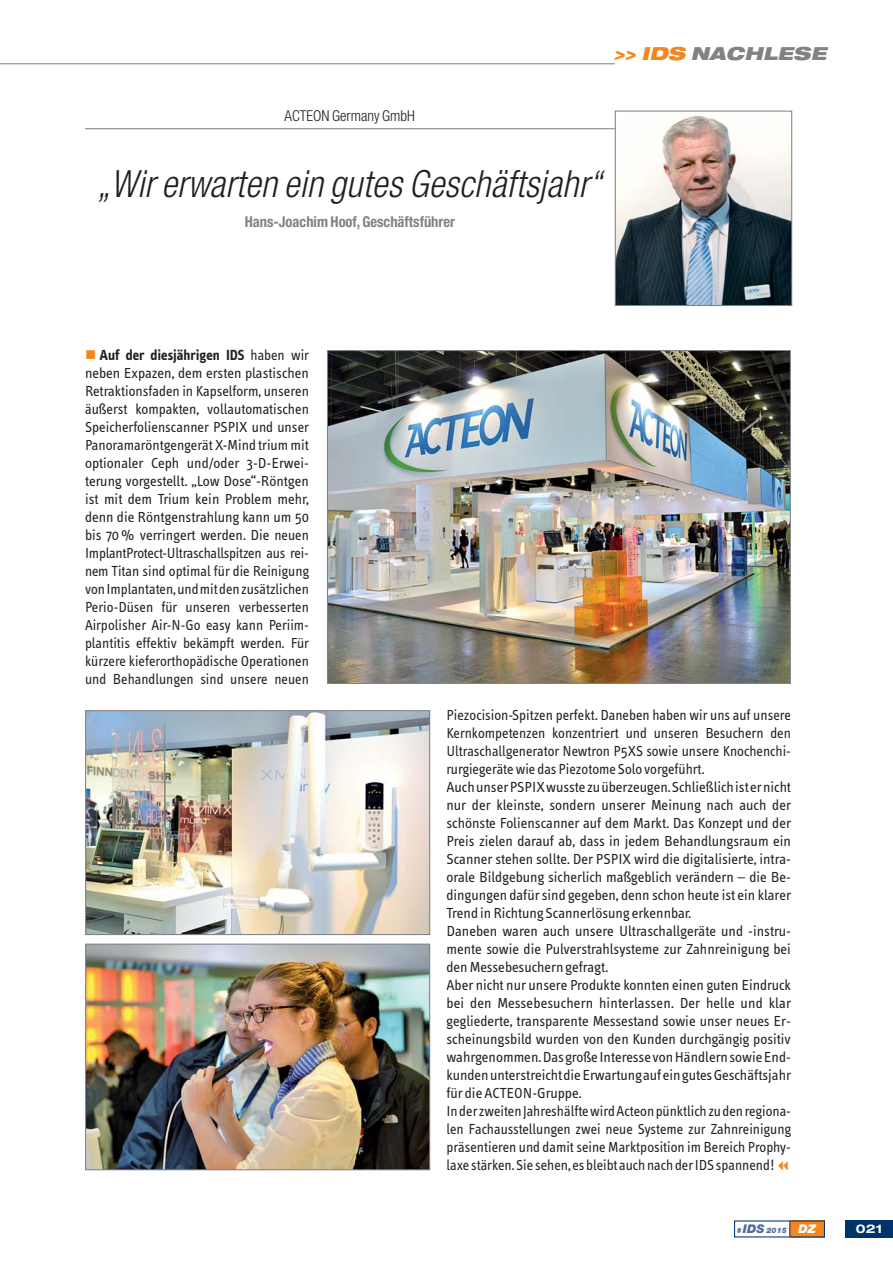
<style>
.page{position:relative;width:893px;height:1263px;background:#fff}
.page>*{position:absolute;margin:0;border:0;box-sizing:border-box;transform-origin:0 0}
.t1{font:italic 300 condensed 37.5px "Helvetica Neue";color:#231f20}
.t2{font:italic 900 expanded 18px "Helvetica Neue";color:#808285}
.t3{font:15px/18px "Info Text";color:#231f20;text-align:justify}
.t4{font:700 condensed 15px "Helvetica Neue";color:#808285}
.t5{font:300 condensed 15px "Helvetica Neue";color:#231f20}
.t6{font:700 expanded 12px "Helvetica Neue";color:#fff}
.t7{font:italic 900 7.5px "Helvetica Neue";color:#516b98}
.s1{color:#f6861f}
.s2{font-weight:700}
.s3{font-size:12px}
.s4{font-size:12px;color:#fff}
</style>
<div class="page">
<div style="left:790px;top:1220px;width:35px;height:17px;background:#f6861f"></div>
<div style="left:845px;top:1220px;width:48px;height:17px;background:#003369"></div>
<svg style="left:789px;top:1221px;width:1px;height:16px"></svg>
<svg style="left:85px;top:110px;width:708px;height:196px"></svg>
<img style="left:87px;top:945px;width:341px;height:223px">
<div style="left:85px;top:943px;width:345px;height:227px;border:1px solid #808285"></div>
<img style="left:87px;top:712px;width:341px;height:221px">
<div style="left:85px;top:710px;width:345px;height:225px;border:1px solid #808285"></div>
<img style="left:329px;top:352px;width:460px;height:330px">
<div style="left:327px;top:350px;width:464px;height:334px;border:1px solid #808285"></div>
<hr style="left:0;top:63px;width:615px;height:1px;background:#808285">
<p class="t2" style="left:614px;top:45px;width:218px"><span class="s1">&gt;&gt; IDS</span> NACHLESE</p>
<p class="t5" style="left:285px;top:110px;width:132px">ACTEON Germany GmbH</p>
<h1 class="t1" style="left:98px;top:170px;width:513px">„Wirerwarten ein gutes Geschäftsjahr“</h1>
<p class="t4" style="left:245px;top:216px;width:212px">Hans-Joachim Hoof, Geschäftsführer</p>
<p class="t3" style="left:85px;top:347px;width:225px"><span class="s1">■</span> <span class="s2">Auf der diesjährigen IDS</span> haben wir neben Expazen, dem ersten plastischen Retraktionsfaden in Kapselform, unseren äußerst kompakten, vollautomatischen Speicherfolienscanner PSPIX und unser Panoramaröntgengerät X-Mind trium mit optionaler Ceph und/oder 3-D-Erwei&shy;terung vorgestellt. „Low Dose“-Röntgen ist mit dem Trium kein Problem mehr, denn die Röntgenstrahlung kann um 50 bis 70 % verringert werden. Die neuen ImplantProtect-Ultraschallspitzen aus rei&shy;nem Titan sind optimal für die Reinigung von Implantaten, und mit den zusätzlichen Perio-Düsen für unseren verbesserten Airpolisher Air-N-Go easy kann Periim&shy;plantitis effektiv bekämpft werden. Für kürzere kieferorthopädische Operationen und Behandlungen sind unsere neuen</p>
<p class="t3" style="left:446px;top:707px;width:346px;text-align:left">Piezocision-Spitzen perfekt. Daneben haben wir uns auf unsere Kernkompetenzen konzentriert und unseren Besuchern den Ultraschallgenerator Newtron P5XS sowie unsere Knochenchi&shy;rurgiegeräte wie das Piezotome Solo vorgeführt.<br>Auch unser PSPIX wusste zu überzeugen. Schließlich ist er nicht nur der kleinste, sondern unserer Meinung nach auch der schönste Folienscanner auf dem Markt. Das Konzept und der Preis zielen darauf ab, dass in jedem Behandlungsraum ein Scanner stehen sollte. Der PSPIX wird die digitalisierte, intra - orale Bildgebung sicherlich maßgeblich verändern – die Be&shy;dingungen dafür sind gegeben, denn schon heute ist ein klarer Trend in Richtung Scannerlösung erkennbar.<br>Daneben waren auch unsere Ultraschallgeräte und -instru&shy;mente sowie die Pulverstrahlsysteme zur Zahnreinigung bei den Messebesuchern gefragt.<br>Aber nicht nur unsere Produkte konnten einen guten Eindruck bei den Messebesuchern hinterlassen. Der helle und klar gegliederte, transparente Messestand sowie unser neues Er&shy;scheinungsbild wurden von den Kunden durchgängig positiv wahrgenommen. Das große Interesse von Händlern sowie End&shy;kunden unterstreicht die Erwartung auf ein gutes Geschäftsjahr für die ACTEON-Gruppe.<br>In der zweiten Jahreshälfte wird Acteon pünktlich zu den regiona&shy;len Fachausstellungen zwei neue Systeme zur Zahnreinigung präsentieren und damit seine Marktposition im Bereich Prophy&shy;laxe stärken. Sie sehen, es bleibt auch nach der IDS spannend!</p>
<p class="t7" style="left:737px;top:1227px;width:81px">#<span class="s3">IDS</span> 2015 <span class="s4">DZ</span></p>
<p class="t6" style="left:856px;top:1224px;width:28px">021</p>
</div>
